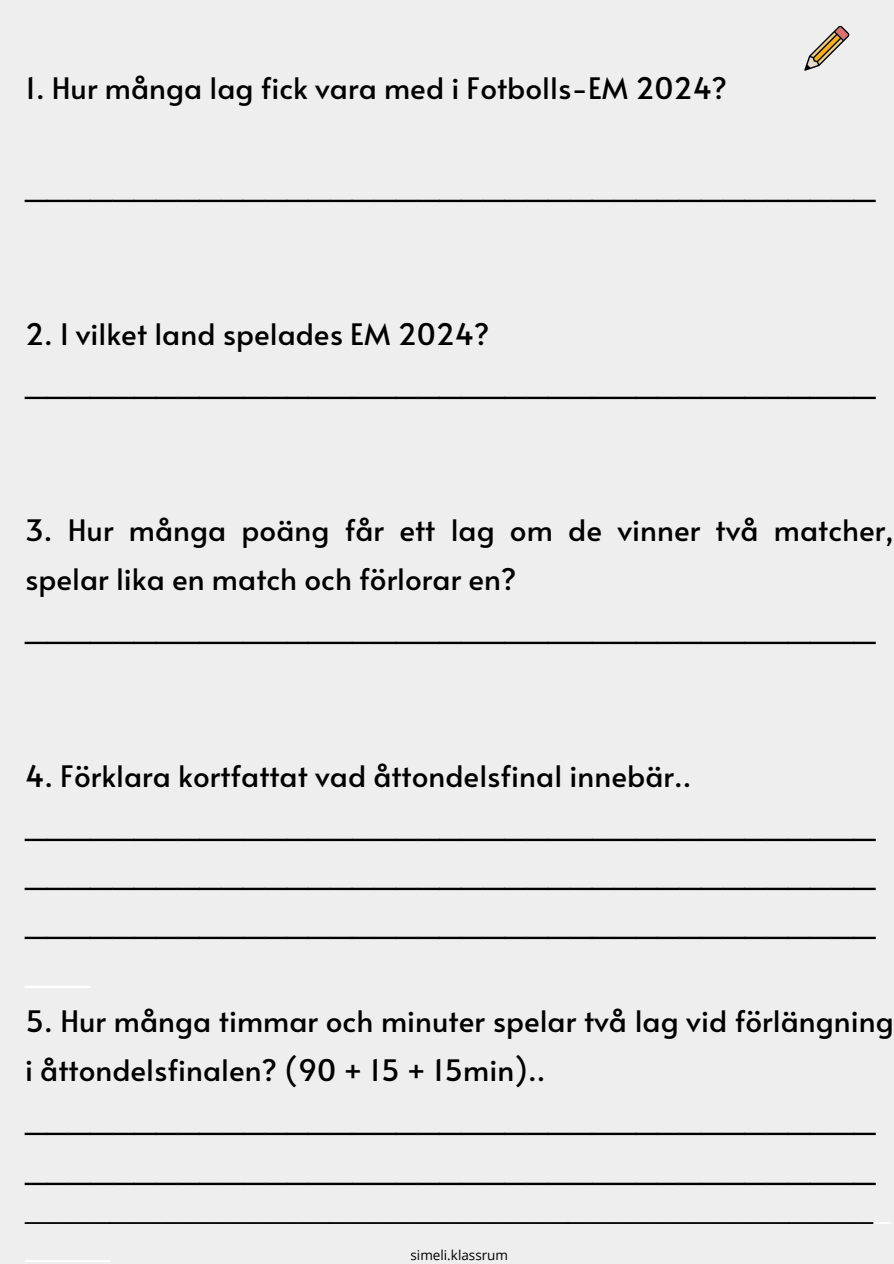
<style>
.page{position:relative;width:894px;height:1264px;background:#fff}
.page>*{position:absolute;margin:0;border:0;box-sizing:border-box;transform-origin:0 0}
.t1{font:29.55px/49.1px "Alata";color:#000}
.t2{font:22.95px "Alata";color:#000}
.t3{font:13.5px "Open Sans";color:#000}
.s1{color:#fff}
</style>
<div class="page">
<div style="left:0;top:0;width:893px;height:1263px;background:#eee"></div>
<svg style="left:804px;top:26px;width:45px;height:45px"></svg>
<p class="t1" style="left:25px;top:62px;width:703px">1. Hur många lag fick vara med i Fotbolls-EM 2024?</p>
<h1 class="t1" style="left:25px;top:161px;width:851px">_______________________________________</h1>
<h1 class="t1" style="left:25px;top:308px;width:466px">2. I vilket land spelades EM 2024?</h1>
<h1 class="t1" style="left:25px;top:357px;width:851px">_______________________________________</h1>
<h1 class="t1" style="left:25px;top:504px;width:869px">3. Hur många poäng får ett lag om de vinner två matcher, spelar lika en match och förlorar en? _______________________________________</h1>
<h1 class="t1" style="left:25px;top:750px;width:851px">4. Förklara kortfattat vad åttondelsfinal innebär.. _______________________________________ _______________________________________ _______________________________________</h1>
<h1 class="t1" style="left:25px;top:995px;width:869px">5. Hur många timmar och minuter spelar två lag vid förlängning i åttondelsfinalen? (90 + 15 + 15min).. _______________________________________ _______________________________________</h1>
<h1 class="t2" style="left:25px;top:1194px;width:867px">__________________________________________________<span class="s1">_</span></h1>
<h1 class="t3" style="left:410px;top:1245px;width:99px">simeli.klassrum</h1>
</div>
